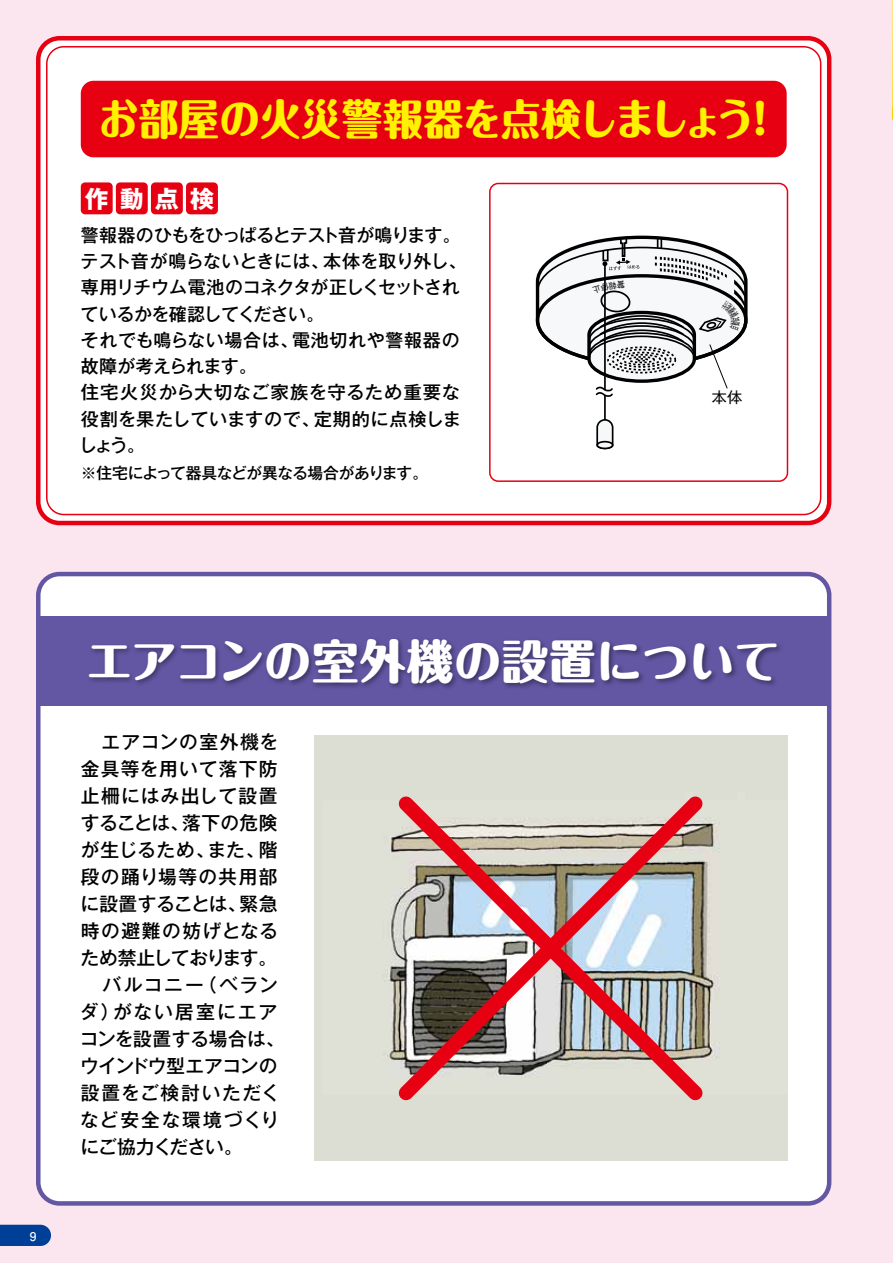
<style>
.page{position:relative;width:893px;height:1263px;background:#fbe6ef}
.page>*{position:absolute;margin:0;border:0;box-sizing:border-box;transform-origin:0 0}
.t1{font:800 46.5px "Maru Fo Pro";color:#fff}
.t2{font:800 42px "Maru Fo Pro";letter-spacing:.015em;color:#fff100;scale:.95 1}
.t3{font:700 24px "Gothic MB101 Pr 6 N";color:#fff}
.t4{font:500 18.75px "Gothic MB101 Pr 6 N";letter-spacing:.085em;color:#000}
.t5{font:500 18.75px "Gothic MB101 Pr 6 N";color:#000}
.t6{font:500 18.75px "Gothic MB101 Pr 6 N";letter-spacing:.065em;color:#000}
.t7{font:500 18.75px "Gothic MB101 Pr 6 N";letter-spacing:.005em;color:#000}
.t8{font:500 18.75px "Gothic MB101 Pr 6 N";letter-spacing:.025em;color:#000}
.t9{font:500 18.75px "Gothic MB101 Pr 6 N";letter-spacing:-.045em;color:#000}
.t10{font:500 18.75px "Gothic MB101 Pr 6 N";letter-spacing:-.02em;color:#000}
.t11{font:500 18.75px "Gothic MB101 Pr 6 N";letter-spacing:.075em;color:#000}
.t12{font:500 18.75px "Gothic MB101 Pr 6 N";letter-spacing:.095em;color:#000}
.t13{font:500 18.75px "Gothic MB101 Pr 6 N";letter-spacing:.09em;color:#000}
.t14{font:500 18.75px "Gothic MB101 Pr 6 N";letter-spacing:.06em;color:#000}
.t15{font:500 18.75px "Gothic MB101 Pr 6 N";letter-spacing:-.055em;color:#000}
.t16{font:500 18px/26.2px "Gothic MB101 Pr 6 N";color:#000}
.t17{font:500 15.75px "Gothic MB101 Pr 6 N";letter-spacing:-.03em;color:#000}
.t18{font:15px "Gothic MB101 Pr 6 N";color:#000}
.t19{font:700 12px "Futo Go B101 Pr 6 N";color:#fff}
</style>
<div class="page">
<svg style="left:0;top:1225px;width:51px;height:21px"></svg>
<div style="left:38px;top:38px;width:791px;height:485px;background:#fff;border-radius:21px"></div>
<div style="left:36px;top:36px;width:795px;height:489px;border:4px solid #e60012;border-radius:21px"></div>
<svg style="left:892px;top:0;width:1px;height:120px"></svg>
<svg style="left:38px;top:574px;width:791px;height:629px;background:#f4f5f2"></svg>
<div style="left:36px;top:572px;width:795px;height:634px;border:4px solid #6356a3;border-radius:21px"></div>
<div style="left:38px;top:616px;width:791px;height:89px;background:#6356a3"></div>
<img style="left:90px;top:639px;width:691px;height:49px">
<div style="left:81px;top:81px;width:706px;height:76px;background:#e60012;border-radius:13px"></div>
<div style="left:489px;top:183px;width:299px;height:299px;border:1px solid #e60012;border-radius:8px"></div>
<div style="left:81px;top:182px;width:32px;height:32px;background:#e60012;border-radius:4px"></div>
<div style="left:116px;top:182px;width:32px;height:32px;background:#e60012;border-radius:4px"></div>
<div style="left:151px;top:182px;width:32px;height:32px;background:#e60012;border-radius:4px"></div>
<div style="left:186px;top:182px;width:32px;height:32px;background:#e60012;border-radius:4px"></div>
<hr style="left:604px;top:395px;width:2px;height:25px;background:#000">
<svg style="left:596px;top:418px;width:18px;height:32px"></svg>
<div style="left:597px;top:442px;width:16px;height:6px;background:#f6f8f9;border-radius:50%"></div>
<div style="left:596px;top:441px;width:17px;height:8px;border:2px solid #000;border-radius:50%"></div>
<svg style="left:386px;top:783px;width:330px;height:330px;background:#bfa9a7"></svg>
<svg style="left:535px;top:235px;width:213px;height:163px"></svg>
<h2 class="t2" style="left:98px;top:86px;width:719px">お部屋の火災警報器を点検しましょう！</h2>
<h3 class="t3" style="left:85px;top:179px;width:131px">作動点検</h3>
<p class="t16" style="left:79px;top:221px;width:390px">警報器のひもをひっぱるとテスト音が鳴ります。テスト音が鳴らないときには、本体を取り外し、専用リチウム電池のコネクタが正しくセットされているかを確認してください。<br>それでも鳴らない場合は、電池切れや警報器の故障が考えられます。<br>住宅火災から大切なご家族を守るため重要な役割を果たしていますので、定期的に点検しましょう。</p>
<p class="t17" style="left:81px;top:460px;width:349px">※住宅によって器具などが異なる場合があります。</p>
<p class="t18" style="left:712px;top:385px;width:32px">本体</p>
<p class="t19" style="left:30px;top:1226px;width:8px">9</p>
<h1 class="t1" style="left:86px;top:625px;width:696px">エアコンの室外機の設置について</h1>
<p class="t14" style="left:102px;top:726px;width:178px">エアコンの室外機を</p>
<p class="t6" style="left:81px;top:753px;width:198px">金具等を用いて落下防</p>
<p class="t6" style="left:81px;top:780px;width:198px">止柵にはみ出して設置</p>
<p class="t7" style="left:81px;top:807px;width:198px">することは、落下の危険</p>
<p class="t8" style="left:81px;top:834px;width:198px">が生じるため、また、階</p>
<p class="t11" style="left:81px;top:861px;width:198px">段の踊り場等の共用部</p>
<p class="t5" style="left:81px;top:888px;width:198px">に設置することは、緊急</p>
<p class="t4" style="left:81px;top:915px;width:199px">時の避難の妨げとなる</p>
<p class="t9" style="left:81px;top:942px;width:198px">ため禁止しております。</p>
<p class="t4" style="left:103px;top:969px;width:177px">バルコニー（ベラン</p>
<p class="t12" style="left:80px;top:996px;width:199px">ダ）がない居室にエア</p>
<p class="t5" style="left:80px;top:1023px;width:207px">コンを設置する場合は、</p>
<p class="t10" style="left:80px;top:1050px;width:199px">ウインドウ型エアコンの</p>
<p class="t4" style="left:81px;top:1077px;width:201px">設置をご検討いただく</p>
<p class="t13" style="left:80px;top:1104px;width:200px">など安全な環境づくり</p>
<p class="t15" style="left:81px;top:1131px;width:164px">にご協力ください。</p>
</div>
